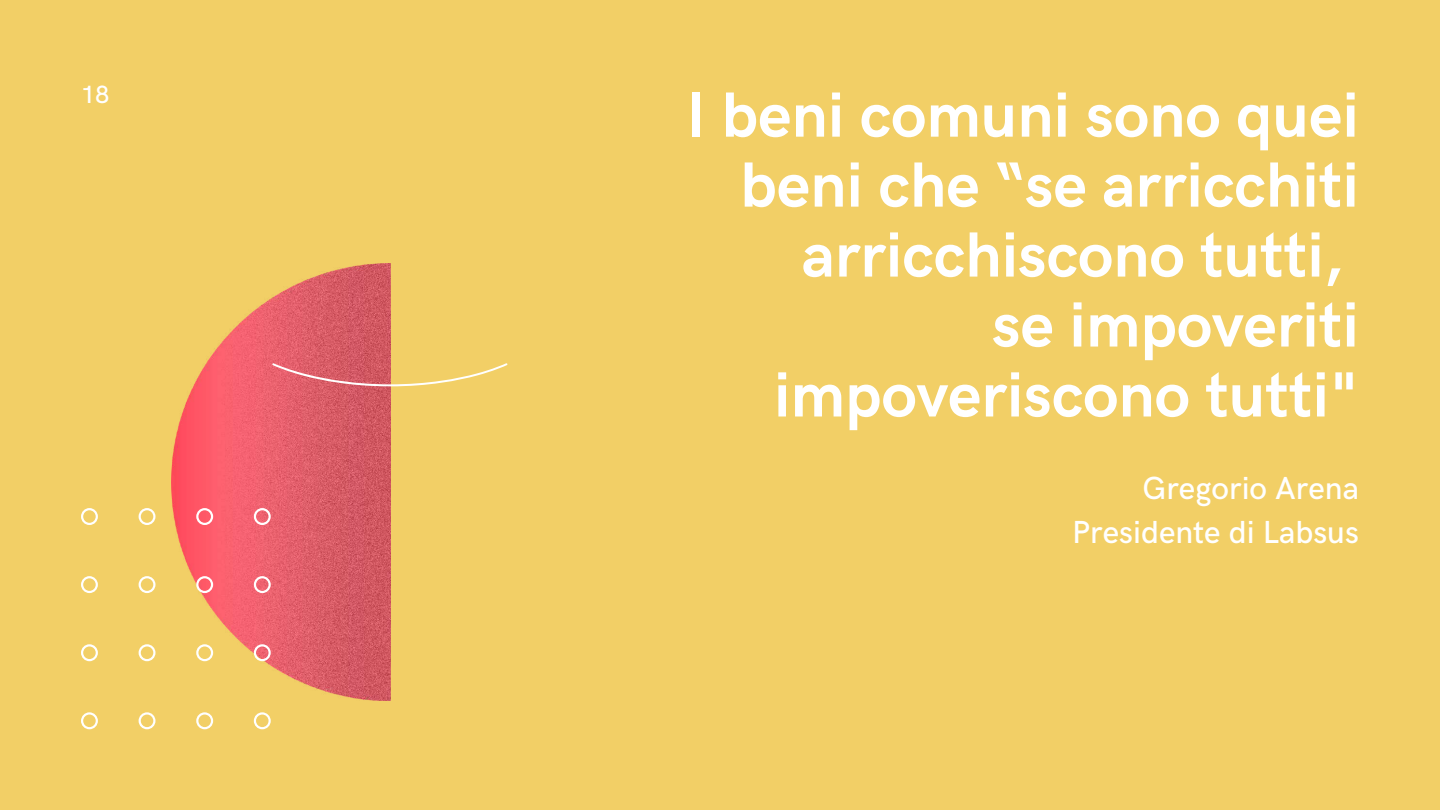
<style>
.page{position:relative;width:1440px;height:810px;background:#f2cf66}
.page>*{position:absolute;margin:0;border:0;box-sizing:border-box;transform-origin:0 0}
.t1{font:700 64px/70px "HK Grotesk";color:#fff;text-align:right}
.t2{font:500 32px/44.2px "HK Grotesk";color:#fff;text-align:right}
.t3{font:500 25px "HK Grotesk";color:#fff}
</style>
<div class="page">
<img style="left:171px;top:264px;width:219px;height:436px">
<svg style="left:81px;top:508px;width:190px;height:221px"></svg>
<svg style="left:272px;top:363px;width:236px;height:23px"></svg>
<p class="t3" style="left:81px;top:81px;width:30px">18</p>
<p class="t1" style="left:687px;top:82px;width:674px">I beni comuni sono quei beni che “se arricchiti arricchiscono tutti,<br>se impoveriti impoveriscono tutti"</p>
<p class="t2" style="left:1072px;top:467px;width:288px">Gregorio Arena<br>Presidente di Labsus</p>
</div>
